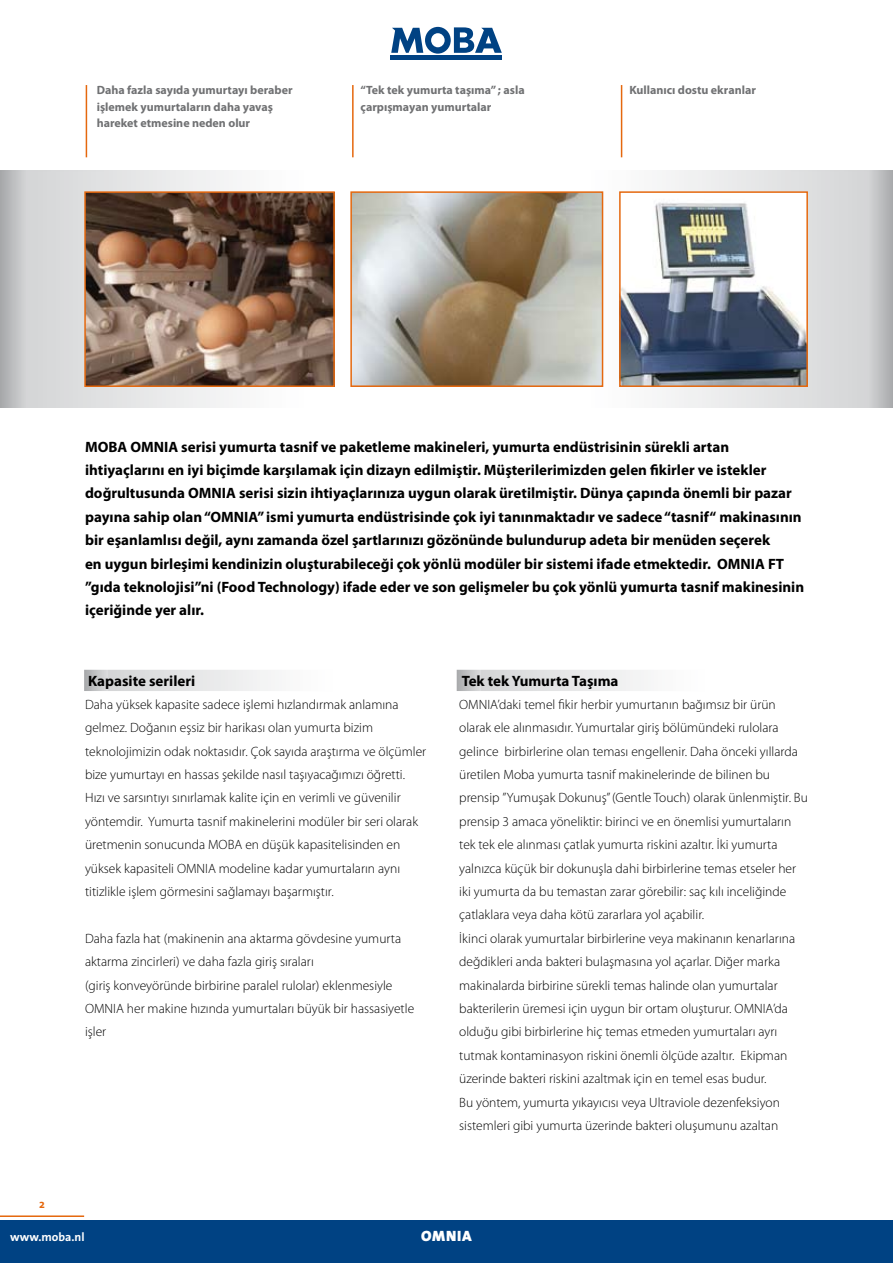
<style>
.page{position:relative;width:893px;height:1263px;background:#fff}
.page>*{position:absolute;margin:0;border:0;box-sizing:border-box;transform-origin:0 0}
.t1{font:700 15px/23.4px "Myriad Pro";color:#000}
.t2{font:15px "The Sans Black Caps";letter-spacing:.05em;color:#fff}
.t3{font:300 13.5px/23.4px "Myriad Pro";color:#000}
.t4{font:700 12px/16.5px "Myriad Pro";color:#707173}
.t5{font:700 12px "The Sans";color:#fff}
</style>
<div class="page">
<div style="left:391px;top:55px;width:111px;height:5px;background:#004283"></div>
<svg style="left:391px;top:27px;width:111px;height:27px"></svg>
<div style="left:0;top:1220px;width:893px;height:43px;background:#004283"></div>
<hr style="left:0;top:1215px;width:84px;height:2px;background:#e5680e">
<img style="left:353px;top:194px;width:247px;height:190px">
<div style="left:350px;top:191px;width:253px;height:196px;border:2px solid #e5680e"></div>
<img style="left:87px;top:194px;width:245px;height:190px">
<div style="left:84px;top:191px;width:251px;height:196px;border:2px solid #e5680e"></div>
<img style="left:622px;top:199px;width:183px;height:185px">
<div style="left:619px;top:191px;width:189px;height:196px;border:2px solid #e5680e"></div>
<hr style="left:86px;top:85px;width:1px;height:72px;background:#e5680e">
<hr style="left:352px;top:85px;width:2px;height:72px;background:#e5680e">
<hr style="left:621px;top:85px;width:1px;height:72px;background:#e5680e">
<svg style="left:457px;top:670px;width:187px;height:21px"></svg>
<svg style="left:84px;top:670px;width:187px;height:21px"></svg>
<p class="t4" style="left:97px;top:81px;width:197px">Daha fazla sayıda yumurtayı beraber işlemek yumurtaların daha yavaş hareket etmesine neden olur</p>
<p class="t4" style="left:361px;top:81px;width:166px">“Tek tek yumurta taşıma” ; asla çarpışmayan yumurtalar</p>
<p class="t4" style="left:629px;top:81px;width:128px">Kullanıcı dostu ekranlar</p>
<p class="t1" style="left:85px;top:434px;width:721px">MOBA OMNIA serisi yumurta tasnif ve paketleme makineleri, yumurta endüstrisinin sürekli artan ihtiyaçlarını en iyi biçimde karşılamak için dizayn edilmiştir. Müşterilerimizden gelen fikirler ve istekler doğrultusunda OMNIA serisi sizin ihtiyaçlarınıza uygun olarak üretilmiştir. Dünya çapında önemli bir pazar payına sahip olan “OMNIA” ismi yumurta endüstrisinde çok iyi tanınmaktadır ve sadece “tasnif“ makinasının bir eşanlamlısı değil, aynı zamanda özel şartlarınızı gözönünde bulundurup adeta bir menüden seçerek<br>en uygun birleşimi kendinizin oluşturabileceği çok yönlü modüler bir sistemi ifade etmektedir. OMNIA FT ”gıda teknolojisi”ni (Food Technology) ifade eder ve son gelişmeler bu çok yönlü yumurta tasnif makinesinin içeriğinde yer alır.</p>
<p class="t1" style="left:88px;top:668px;width:109px">Kapasite serileri</p>
<p class="t3" style="left:85px;top:692px;width:343px">Daha yüksek kapasite sadece işlemi hızlandırmak anlamına gelmez. Doğanın eşsiz bir harikası olan yumurta bizim teknolojimizin odak noktasıdır. Çok sayıda araştırma ve ölçümler bize yumurtayı en hassas şekilde nasıl taşıyacağımızı öğretti.<br>Hızı ve sarsıntıyı sınırlamak kalite için en verimli ve güvenilir yöntemdir. Yumurta tasnif makinelerini modüler bir seri olarak üretmenin sonucunda MOBA en düşük kapasitelisinden en yüksek kapasiteli OMNIA modeline kadar yumurtaların aynı titizlikle işlem görmesini sağlamayı başarmıştır.</p>
<p class="t3" style="left:85px;top:926px;width:331px">Daha fazla hat (makinenin ana aktarma gövdesine yumurta aktarma zincirleri) ve daha fazla giriş sıraları<br>(giriş konveyöründe birbirine paralel rulolar) eklenmesiyle OMNIA her makine hızında yumurtaları büyük bir hassasiyetle işler</p>
<p class="t1" style="left:462px;top:668px;width:158px">Tek tek Yumurta Taşıma</p>
<p class="t3" style="left:459px;top:692px;width:350px">OMNIA’daki temel fikir herbir yumurtanın bağımsız bir ürün olarak ele alınmasıdır. Yumurtalar giriş bölümündeki rulolara gelince birbirlerine olan teması engellenir. Daha önceki yıllarda üretilen Moba yumurta tasnif makinelerinde de bilinen bu prensip ”Yumuşak Dokunuş” (Gentle Touch) olarak ünlenmiştir. Bu prensip 3 amaca yöneliktir: birinci ve en önemlisi yumurtaların tek tek ele alınması çatlak yumurta riskini azaltır. İki yumurta yalnızca küçük bir dokunuşla dahi birbirlerine temas etseler her iki yumurta da bu temastan zarar görebilir: saç kılı inceliğinde çatlaklara veya daha kötü zararlara yol açabilir.<br>İkinci olarak yumurtalar birbirlerine veya makinanın kenarlarına değdikleri anda bakteri bulaşmasına yol açarlar. Diğer marka makinalarda birbirine sürekli temas halinde olan yumurtalar bakterilerin üremesi için uygun bir ortam oluşturur. OMNIA’da olduğu gibi birbirlerine hiç temas etmeden yumurtaları ayrı tutmak kontaminasyon riskini önemli ölçüde azaltır. Ekipman üzerinde bakteri riskini azaltmak için en temel esas budur.<br>Bu yöntem, yumurta yıkayıcısı veya Ultraviole dezenfeksiyon sistemleri gibi yumurta üzerinde bakteri oluşumunu azaltan</p>
<p class="t5" style="left:10px;top:1227px;width:76px">www.moba.nl</p>
<p class="t2" style="left:421px;top:1223px;width:52px">OMNIA</p>
</div>
